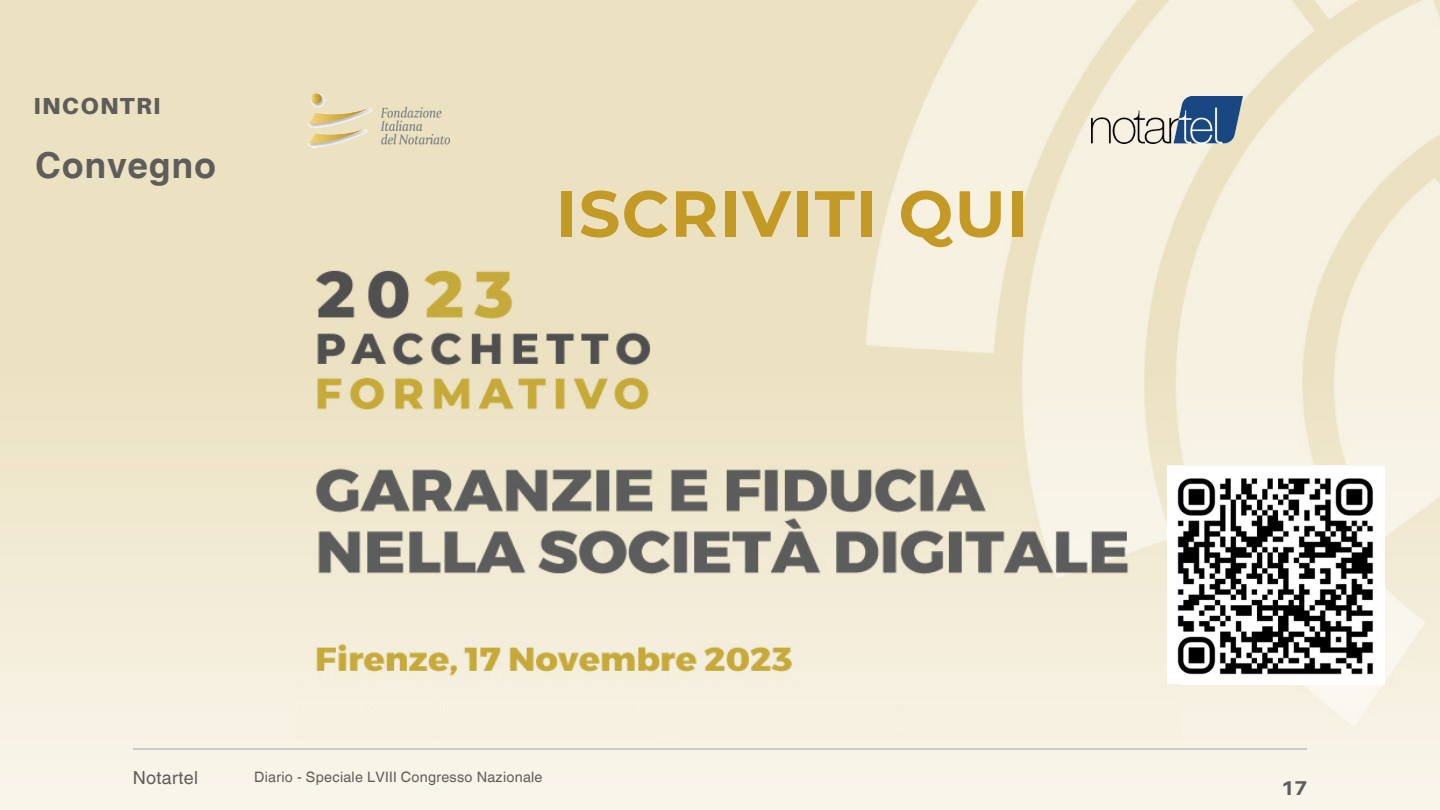
<style>
.page{position:relative;width:1440px;height:810px;background:#fff}
.page>*{position:absolute;margin:0;border:0;box-sizing:border-box;transform-origin:0 0}
.t1{font:700 65px "Montserrat";letter-spacing:.02em;color:#c49a26}
.t2{font:700 35.8px "Helvetica World";letter-spacing:.02em;color:#5e5d5b}
.t3{font:900 23.3px "Aileron";letter-spacing:.06em;color:#5e5d5b}
.t4{font:800 20px "Aileron";color:#5e5d5b}
.t5{font:18px "Helvetica World";letter-spacing:.02em;color:#5e5d5b}
.t6{font:14.4px "Helvetica World";letter-spacing:.02em;color:#5e5d5b}
</style>
<div class="page">
<img style="left:0;top:0;width:1440px;height:810px">
<img style="left:1167px;top:466px;width:218px;height:218px">
<img style="left:307px;top:92px;width:143px;height:56px">
<img style="left:1091px;top:97px;width:152px;height:47px">
<hr style="left:133px;top:749px;width:1174px;height:1px;background:#a5a4a4">
<div style="left:296px;top:713px;width:884px;height:27px;background:#f6f0e0"></div>
<div style="left:296px;top:684px;width:884px;height:29px;background:#f6f0e0"></div>
<p class="t3" style="left:33px;top:92px;width:129px">INCONTRI</p>
<p class="t2" style="left:35px;top:136px;width:182px">Convegno</p>
<p class="t1" style="left:556px;top:174px;width:474px">ISCRIVITI QUI</p>
<p class="t5" style="left:133px;top:767px;width:67px">Notartel</p>
<p class="t6" style="left:254px;top:769px;width:290px">Diario - Speciale LVIII Congresso Nazionale</p>
<p class="t4" style="left:1281px;top:775px;width:28px">17</p>
</div>
